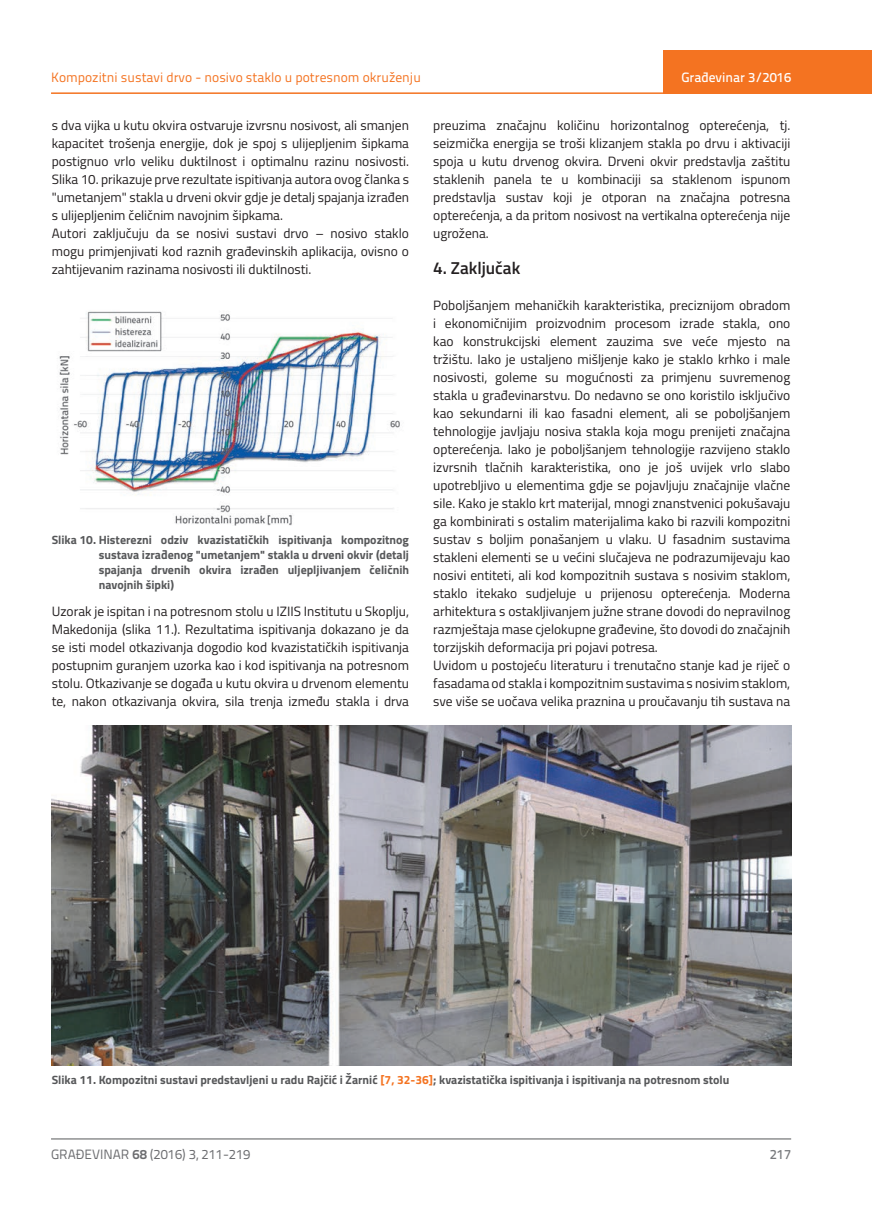
<style>
.page{position:relative;width:872px;height:1212px;background:#fff}
.page>*{position:absolute;margin:0;border:0;box-sizing:border-box;transform-origin:0 0}
.t1{font:600 17.25px "Titillium";color:#231f20}
.t2{font:13.5px/18px "Titillium";color:#231f20}
.t3{font:13.5px "Titillium Text 22 L";color:#f47321}
.t4{font:13.5px "Titillium Text 22 L";color:#6c6d70}
.t5{font:500 13.5px "Titillium Text 22 L";color:#fff}
.t6{font:500 13.5px "Titillium Text 22 L";color:#787a7d}
.t7{font:700 12px/15px "Titillium";color:#57585a;text-align:justify}
.s1{color:#f47321}
.s2{font-weight:700}
</style>
<div class="page">
<hr style="left:51px;top:92px;width:821px;height:2px;background:#f47321">
<div style="left:663px;top:50px;width:209px;height:44px;background:#f47321"></div>
<hr style="left:51px;top:1139px;width:740px;height:1px;background:#57585a">
<img style="left:59px;top:311px;width:341px;height:214px">
<img style="left:52px;top:725px;width:740px;height:341px">
<p class="t3" style="left:51px;top:68px;width:371px">Kompozitni sustavi drvo - nosivo staklo u potresnom okruženju</p>
<p class="t2" style="left:52px;top:115px;width:359px">s dva vijka u kutu okvira ostvaruje izvrsnu nosivost, ali smanjen kapacitet trošenja energije, dok je spoj s ulijepljenim šipkama postignuo vrlo veliku duktilnost i optimalnu razinu nosivosti.<br>Slika 10. prikazuje prve rezultate ispitivanja autora ovog članka s "umetanjem" stakla u drveni okvir gdje je detalj spajanja izrađen s ulijepljenim čeličnim navojnim šipkama.<br>Autori zaključuju da se nosivi sustavi drvo – nosivo staklo mogu primjenjivati kod raznih građevinskih aplikacija, ovisno o zahtijevanim razinama nosivosti ili duktilnosti.</p>
<p class="t7" style="left:99px;top:532px;width:312px;text-indent:-47px">Slika 10. Histerezni odziv kvazistatičkih ispitivanja kompozitnog sustava izrađenog "umetanjem" stakla u drveni okvir (detalj spajanja drvenih okvira izrađen uljepljivanjem čeličnih navojnih šipki)</p>
<p class="t2" style="left:52px;top:601px;width:359px;text-align:justify">Uzorak je ispitan i na potresnom stolu u IZIIS Institutu u Skoplju, Makedonija (slika 11.). Rezultatima ispitivanja dokazano je da se isti model otkazivanja dogodio kod kvazistatičkih ispitivanja postupnim guranjem uzorka kao i kod ispitivanja na potresnom stolu. Otkazivanje se događa u kutu okvira u drvenom elementu te, nakon otkazivanja okvira, sila trenja između stakla i drva</p>
<p class="t5" style="left:681px;top:67px;width:111px">Građevinar 3/2016</p>
<p class="t2" style="left:433px;top:115px;width:359px;text-align:justify">preuzima značajnu količinu horizontalnog opterećenja, tj. seizmička energija se troši klizanjem stakla po drvu i aktivaciji spoja u kutu drvenog okvira. Drveni okvir predstavlja zaštitu staklenih panela te u kombinaciji sa staklenom ispunom predstavlja sustav koji je otporan na značajna potresna opterećenja, a da pritom nosivost na vertikalna opterećenja nije ugrožena.</p>
<p class="t1" style="left:433px;top:255px;width:89px">4. Zaključak</p>
<p class="t2" style="left:433px;top:295px;width:359px">Poboljšanjem mehaničkih karakteristika, preciznijom obradom i ekonomičnijim proizvodnim procesom izrade stakla, ono kao konstrukcijski element zauzima sve veće mjesto na tržištu. Iako je ustaljeno mišljenje kako je staklo krhko i male nosivosti, goleme su mogućnosti za primjenu suvremenog stakla u građevinarstvu. Do nedavno se ono koristilo isključivo kao sekundarni ili kao fasadni element, ali se poboljšanjem tehnologije javljaju nosiva stakla koja mogu prenijeti značajna opterećenja. Iako je poboljšanjem tehnologije razvijeno staklo izvrsnih tlačnih karakteristika, ono je još uvijek vrlo slabo upotrebljivo u elementima gdje se pojavljuju značajnije vlačne sile. Kako je staklo krt materijal, mnogi znanstvenici pokušavaju ga kombinirati s ostalim materijalima kako bi razvili kompozitni sustav s boljim ponašanjem u vlaku. U fasadnim sustavima stakleni elementi se u većini slučajeva ne podrazumijevaju kao nosivi entiteti, ali kod kompozitnih sustava s nosivim staklom, staklo itekako sudjeluje u prijenosu opterećenja. Moderna arhitektura s ostakljivanjem južne strane dovodi do nepravilnog razmještaja mase cjelokupne građevine, što dovodi do značajnih torzijskih deformacija pri pojavi potresa.<br>Uvidom u postojeću literaturu i trenutačno stanje kad je riječ o fasadama od stakla i kompozitnim sustavima s nosivim staklom, sve više se uočava velika praznina u proučavanju tih sustava na</p>
<p class="t7" style="left:52px;top:1072px;width:679px">Slika 11. Kompozitni sustavi predstavljeni u radu Rajčić i Žarnić <span class="s1">[7, 32-36]</span>; kvazistatička ispitivanja i ispitivanja na potresnom stolu</p>
<p class="t4" style="left:51px;top:1144px;width:201px">GRAĐEVINAR <span class="s2">68</span> (2016) 3, 211-219</p>
<p class="t6" style="left:769px;top:1144px;width:23px">217</p>
</div>
